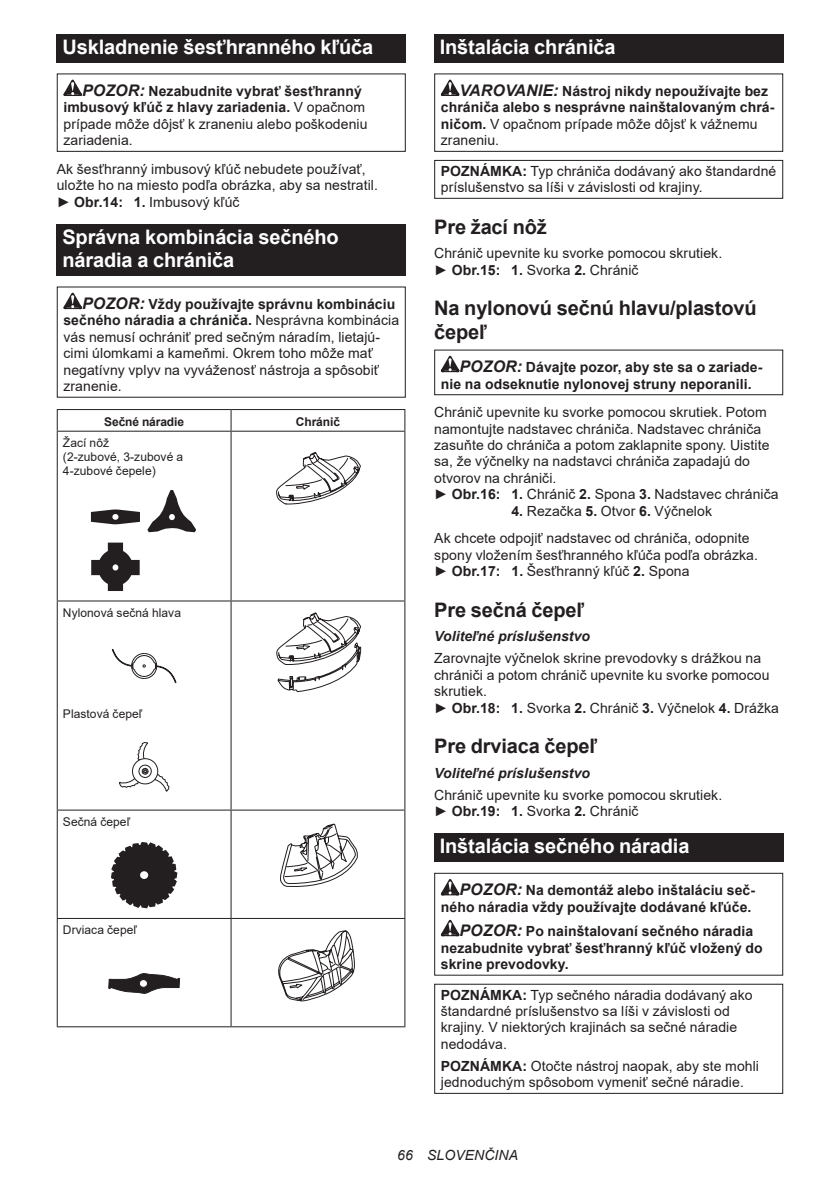
<style>
.page{position:relative;width:840px;height:1191px;background:#fff}
.page>*{position:absolute;margin:0;border:0;box-sizing:border-box;transform-origin:0 0}
.t1{font:700 20px/23.4px "Arial";letter-spacing:-.01em;color:#fff}
.t2{font:700 20px/23.4px "Arial";letter-spacing:-.01em;color:#231f20}
.t3{font:14px/16.4px "Arial";letter-spacing:.005em;color:#231f20}
.t4{font:700 14px/16.4px "Arial";letter-spacing:.005em;color:#231f20}
.t5{font:italic 700 14px "Arial";letter-spacing:.005em;color:#231f20}
.t6{font:italic 14px "Arial";letter-spacing:.005em;color:#231f20}
.t7{font:12px/14px "Arial";letter-spacing:.005em;color:#231f20}
.t8{font:700 12px "Arial";letter-spacing:-.01em;color:#231f20}
.s1{font-weight:700;font-style:italic;font-size:16px}
.s2{font-weight:700}
.s3{font-style:italic;font-size:16px}
.s4{font-weight:400}
</style>
<div class="page">
<div style="left:57px;top:34px;width:348px;height:29px;background:#231f20"></div>
<svg style="left:63px;top:80px;width:19px;height:16px"></svg>
<div style="left:57px;top:73px;width:348px;height:79px;border:1px solid #231f20"></div>
<div style="left:57px;top:224px;width:348px;height:52px;background:#231f20"></div>
<svg style="left:63px;top:293px;width:19px;height:16px"></svg>
<hr style="left:57px;top:409px;width:174px;height:1px;background:#231f20">
<svg style="left:57px;top:410px;width:1px;height:21px"></svg>
<hr style="left:231px;top:409px;width:174px;height:1px;background:#231f20">
<svg style="left:230px;top:410px;width:1px;height:21px"></svg>
<svg style="left:404px;top:410px;width:1px;height:21px"></svg>
<hr style="left:57px;top:431px;width:174px;height:1px;background:#231f20">
<hr style="left:57px;top:432px;width:1px;height:168px;background:#231f20">
<hr style="left:231px;top:431px;width:174px;height:1px;background:#231f20">
<hr style="left:230px;top:432px;width:1px;height:168px;background:#231f20">
<hr style="left:404px;top:432px;width:1px;height:168px;background:#231f20">
<hr style="left:57px;top:600px;width:174px;height:1px;background:#231f20">
<hr style="left:57px;top:601px;width:1px;height:208px;background:#231f20">
<hr style="left:231px;top:600px;width:174px;height:1px;background:#231f20">
<hr style="left:230px;top:601px;width:1px;height:208px;background:#231f20">
<hr style="left:404px;top:601px;width:1px;height:208px;background:#231f20">
<hr style="left:57px;top:809px;width:174px;height:1px;background:#231f20">
<hr style="left:57px;top:810px;width:1px;height:108px;background:#231f20">
<hr style="left:231px;top:809px;width:174px;height:1px;background:#231f20">
<hr style="left:230px;top:810px;width:1px;height:108px;background:#231f20">
<hr style="left:404px;top:810px;width:1px;height:108px;background:#231f20">
<hr style="left:57px;top:918px;width:174px;height:1px;background:#231f20">
<hr style="left:57px;top:919px;width:1px;height:107px;background:#231f20">
<hr style="left:231px;top:918px;width:174px;height:1px;background:#231f20">
<hr style="left:230px;top:919px;width:1px;height:107px;background:#231f20">
<hr style="left:404px;top:919px;width:1px;height:107px;background:#231f20">
<hr style="left:57px;top:1026px;width:174px;height:1px;background:#231f20">
<hr style="left:231px;top:1026px;width:174px;height:1px;background:#231f20">
<svg style="left:147px;top:490px;width:49px;height:42px"></svg>
<svg style="left:91px;top:542px;width:49px;height:49px"></svg>
<svg style="left:91px;top:509px;width:49px;height:15px"></svg>
<svg style="left:276px;top:452px;width:85px;height:52px"></svg>
<svg style="left:111px;top:648px;width:66px;height:35px"></svg>
<svg style="left:119px;top:742px;width:50px;height:49px"></svg>
<svg style="left:276px;top:612px;width:85px;height:80px"></svg>
<svg style="left:111px;top:842px;width:66px;height:66px"></svg>
<svg style="left:280px;top:823px;width:78px;height:64px"></svg>
<svg style="left:108px;top:973px;width:72px;height:20px"></svg>
<svg style="left:278px;top:930px;width:76px;height:71px"></svg>
<div style="left:434px;top:34px;width:348px;height:29px;background:#231f20"></div>
<svg style="left:440px;top:80px;width:19px;height:16px"></svg>
<div style="left:434px;top:73px;width:348px;height:79px;border:1px solid #231f20"></div>
<div style="left:434px;top:160px;width:348px;height:39px;border:1px solid #231f20"></div>
<svg style="left:440px;top:356px;width:19px;height:16px"></svg>
<div style="left:434px;top:349px;width:348px;height:46px;border:1px solid #231f20"></div>
<div style="left:434px;top:833px;width:348px;height:29px;background:#231f20"></div>
<svg style="left:440px;top:879px;width:19px;height:16px"></svg>
<svg style="left:440px;top:920px;width:19px;height:16px"></svg>
<div style="left:434px;top:872px;width:348px;height:103px;border:1px solid #231f20"></div>
<div style="left:434px;top:983px;width:348px;height:110px;border:1px solid #231f20"></div>
<h1 class="t1" style="left:62px;top:36px;width:312px">Uskladnenie šesťhranného kľúča</h1>
<p class="t3" style="left:63px;top:83px;width:305px;text-indent:19px"><span class="s1">POZOR:</span> <span class="s2">Nezabudnite vybrať šesťhranný imbusový kľúč z hlavy zariadenia.</span> V opačnom prípade môže dôjsť k zraneniu alebo poškodeniu zariadenia.</p>
<p class="t3" style="left:57px;top:161px;width:322px">Ak šesťhranný imbusový kľúč nebudete používať, uložte ho na miesto podľa obrázka, aby sa nestratil. ► <span class="s2">Obr.14: 1.</span> Imbusový kľúč</p>
<h1 class="t1" style="left:62px;top:225px;width:277px">Správna kombinácia sečného náradia a chrániča</h1>
<p class="t3" style="left:63px;top:296px;width:337px;text-indent:19px"><span class="s1">POZOR:</span> <span class="s2">Vždy používajte správnu kombináciu sečného náradia a chrániča.</span> Nesprávna kombinácia vás nemusí ochrániť pred sečným náradím, lietajú&shy;cimi úlomkami a kameňmi. Okrem toho môže mať negatívny vplyv na vyváženosť nástroja a spôsobiť zranenie.</p>
<p class="t8" style="left:104px;top:413px;width:81px">Sečné náradie</p>
<p class="t8" style="left:296px;top:413px;width:46px">Chránič</p>
<p class="t7" style="left:63px;top:436px;width:122px">Žací nôž<br>(2-zubové, 3-zubové a<br>4-zubové čepele)</p>
<p class="t7" style="left:63px;top:605px;width:120px">Nylonová sečná hlava</p>
<p class="t7" style="left:63px;top:706px;width:81px">Plastová čepeľ</p>
<p class="t7" style="left:63px;top:814px;width:69px">Sečná čepeľ</p>
<p class="t7" style="left:63px;top:923px;width:76px">Drviaca čepeľ</p>
<h1 class="t1" style="left:439px;top:36px;width:177px">Inštalácia chrániča</h1>
<p class="t4" style="left:440px;top:83px;width:335px;text-indent:19px"><span class="s3">VAROVANIE:</span> Nástroj nikdy nepoužívajte bez chrániča alebo s nesprávne nainštalovaným chrá&shy;ničom. <span class="s4">V opačnom prípade môže dôjsť k vážnemu zraneniu.</span></p>
<p class="t3" style="left:440px;top:162px;width:337px"><span class="s2">POZNÁMKA:</span> Typ chrániča dodávaný ako štandardné príslušenstvo sa líši v závislosti od krajiny.</p>
<h1 class="t2" style="left:434px;top:215px;width:114px">Pre žací nôž</h1>
<p class="t3" style="left:434px;top:245px;width:289px">Chránič upevnite ku svorke pomocou skrutiek. ► <span class="s2">Obr.15: 1.</span> Svorka <span class="s2">2.</span> Chránič</p>
<h1 class="t2" style="left:434px;top:297px;width:324px">Na nylonovú sečnú hlavu/plastovú čepeľ</h1>
<p class="t4" style="left:440px;top:359px;width:323px;text-indent:19px"><span class="s3">POZOR:</span> Dávajte pozor, aby ste sa o zariade&shy;nie na odseknutie nylonovej struny neporanili.</p>
<p class="t3" style="left:434px;top:404px;width:346px">Chránič upevnite ku svorke pomocou skrutiek. Potom namontujte nadstavec chrániča. Nadstavec chrániča zasuňte do chrániča a potom zaklapnite spony. Uistite sa, že výčnelky na nadstavci chrániča zapadajú do otvorov na chrániči.<br>► <span class="s2">Obr.16: 1.</span> Chránič <span class="s2">2.</span> Spona <span class="s2">3.</span> Nadstavec chrániča</p>
<p class="t3" style="left:434px;top:497px;width:316px;line-height:27.8px;text-indent:77px"><span class="s2">4.</span> Rezačka <span class="s2">5.</span> Otvor <span class="s2">6.</span> Výčnelok<br>Ak chcete odpojiť nadstavec od chrániča, odopnite</p>
<p class="t3" style="left:434px;top:546px;width:325px">spony vložením šesťhranného kľúča podľa obrázka. ► <span class="s2">Obr.17: 1.</span> Šesťhranný kľúč <span class="s2">2.</span> Spona</p>
<h1 class="t2" style="left:434px;top:598px;width:151px">Pre sečná čepeľ</h1>
<p class="t5" style="left:434px;top:627px;width:157px">Voliteľné príslušenstvo</p>
<p class="t3" style="left:434px;top:650px;width:346px">Zarovnajte výčnelok skrine prevodovky s drážkou na chrániči a potom chránič upevnite ku svorke pomocou skrutiek.<br>► <span class="s2">Obr.18: 1.</span> Svorka <span class="s2">2.</span> Chránič <span class="s2">3.</span> Výčnelok <span class="s2">4.</span> Drážka</p>
<h1 class="t2" style="left:434px;top:734px;width:164px">Pre drviaca čepeľ</h1>
<p class="t5" style="left:434px;top:763px;width:157px">Voliteľné príslušenstvo</p>
<p class="t3" style="left:434px;top:787px;width:289px">Chránič upevnite ku svorke pomocou skrutiek. ► <span class="s2">Obr.19: 1.</span> Svorka <span class="s2">2.</span> Chránič</p>
<h1 class="t1" style="left:439px;top:835px;width:251px">Inštalácia sečného náradia</h1>
<p class="t4" style="left:440px;top:882px;width:315px;text-align:right"><span class="s3">POZOR:</span> Na demontáž alebo inštaláciu seč&shy;ného náradia vždy používajte dodávané kľúče.</p>
<p class="t4" style="left:440px;top:923px;width:323px;text-indent:19px"><span class="s3">POZOR:</span> Po nainštalovaní sečného náradia nezabudnite vybrať šesťhranný kľúč vložený do skrine prevodovky.</p>
<p class="t3" style="left:440px;top:986px;width:313px"><span class="s2">POZNÁMKA:</span> Typ sečného náradia dodávaný ako štandardné príslušenstvo sa líši v závislosti od krajiny. V niektorých krajinách sa sečné náradie nedodáva.</p>
<p class="t3" style="left:440px;top:1057px;width:319px"><span class="s2">POZNÁMKA:</span> Otočte nástroj naopak, aby ste mohli jednoduchým spôsobom vymeniť sečné náradie.</p>
<p class="t6" style="left:397px;top:1146px;width:122px">66 SLOVENČINA</p>
</div>
